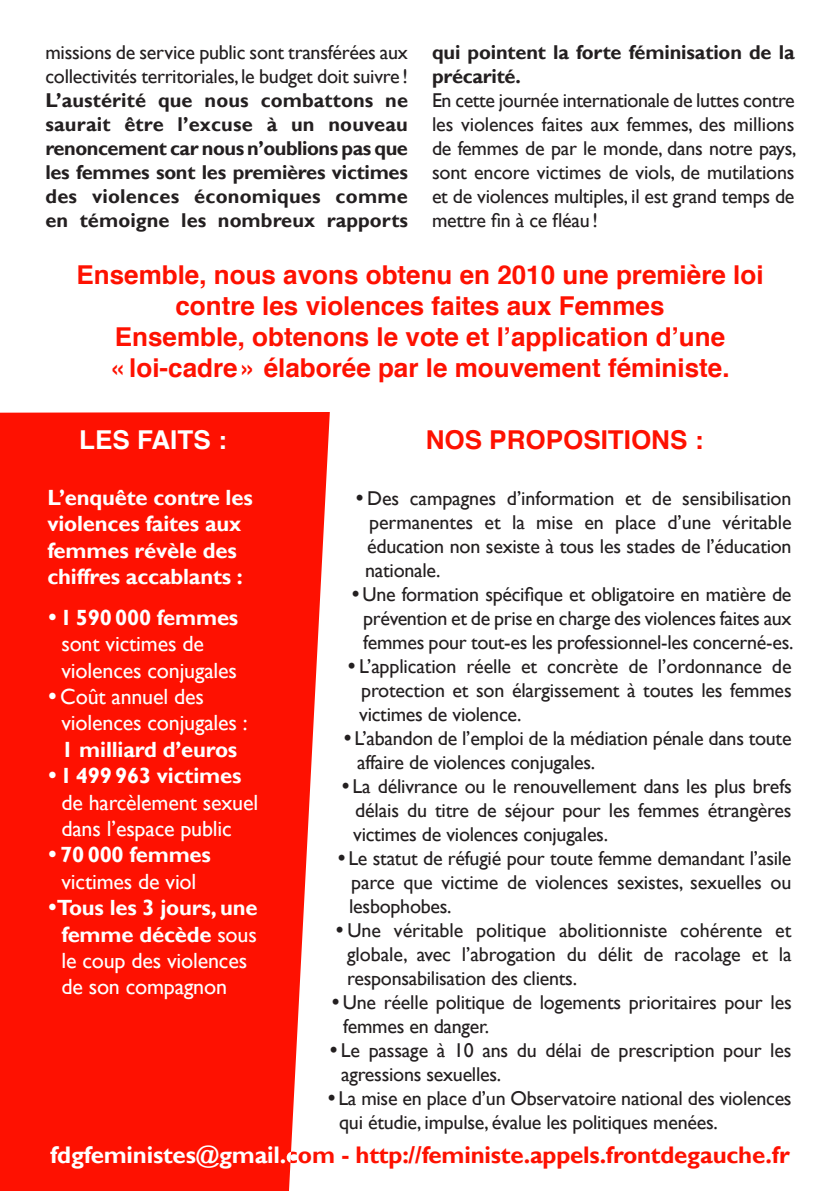
<style>
.page{position:relative;width:840px;height:1191px;background:#fff}
.page>*{position:absolute;margin:0;border:0;box-sizing:border-box;transform-origin:0 0}
.t1{font:700 26px/31.2px "Helvetica";color:#fe1101;text-align:center}
.t2{font:700 26px "Helvetica";color:#fff}
.t3{font:700 24px "Gill Sans";letter-spacing:-.01em;color:#fe1101}
.t4{font:22px/26.4px "Gill Sans";letter-spacing:-.01em;color:#fff}
.t5{font:700 22px/26.4px "Gill Sans";letter-spacing:-.01em;color:#fff}
.t6{font:20px/24px "Gill Sans";letter-spacing:-.015em;color:#231f20;text-align:justify}
.t7{font:700 20px/24px "Gill Sans";letter-spacing:.005em;color:#231f20;text-align:justify}
.s1{font-weight:700}
.s2{color:#fff}
</style>
<div class="page">
<div style="left:0;top:412px;width:329px;height:779px;background:#fe1101"></div>
<svg style="left:286px;top:1151px;width:11px;height:12px"></svg>
<p class="t6" style="left:45px;top:41px;width:364px">missions de service public sont transférées aux collectivités territoriales, le budget doit suivre !</p>
<p class="t7" style="left:45px;top:89px;width:364px">L’austérité que nous combattons ne saurait être l’excuse à un nouveau renoncement car nous n’oublions pas que les femmes sont les premières victimes des violences économiques comme en témoigne les nombreux rapports</p>
<p class="t7" style="left:432px;top:41px;width:364px">qui pointent la forte féminisation de la précarité.</p>
<p class="t6" style="left:432px;top:89px;width:366px">En cette journée internationale de luttes contre les violences faites aux femmes, des millions de femmes de par le monde, dans notre pays, sont encore victimes de viols, de mutilations et de violences multiples, il est grand temps de mettre fin à ce fléau !</p>
<p class="t1" style="left:76px;top:259px;width:688px">Ensemble, nous avons obtenu en 2010 une première loi contre les violences faites aux Femmes</p>
<p class="t1" style="left:115px;top:322px;width:611px">Ensemble, obtenons le vote et l’application d’une</p>
<p class="t1" style="left:110px;top:353px;width:620px">« loi-cadre » élaborée par le mouvement féministe.</p>
<p class="t2" style="left:79px;top:419px;width:149px">LES FAITS :</p>
<p class="t5" style="left:47px;top:484px;width:207px">L’enquête contre les violences faites aux femmes révèle des chiffres accablants :</p>
<p class="t4" style="left:61px;top:604px;width:178px;text-indent:-14px">•<span class="s1">1 590 000 femmes </span>sont victimes de violences conjugales</p>
<p class="t4" style="left:61px;top:683px;width:187px;text-indent:-14px">•Coût annuel des violences conjugales :</p>
<p class="t5" style="left:61px;top:736px;width:177px">1 milliard d’euros</p>
<p class="t4" style="left:61px;top:763px;width:198px;text-indent:-14px">•<span class="s1">1 499 963 victimes </span>de harcèlement sexuel dans l’espace public</p>
<p class="t4" style="left:47px;top:842px;width:165px;text-align:center">•<span class="s1">70 000 femmes </span>victimes de viol</p>
<p class="t4" style="left:61px;top:895px;width:198px;text-indent:-14px">•<span class="s1">Tous les 3 jours, une femme décède</span> sous le coup des violences de son compagnon</p>
<p class="t1" style="left:425px;top:425px;width:279px">NOS PROPOSITIONS :</p>
<p class="t6" style="left:365px;top:486px;width:427px;text-indent:-10px">•Des campagnes d’information et de sensibilisation permanentes et la mise en place d’une véritable éducation non sexiste à tous les stades de l’éducation nationale.</p>
<p class="t6" style="left:351px;top:582px;width:443px;text-align:center">•Une formation spécifique et obligatoire en matière de prévention et de prise en charge des violences faites aux femmes pour tout-es les professionnel-les concerné-es.</p>
<p class="t6" style="left:359px;top:654px;width:434px;text-indent:-12px">• L’application réelle et concrète de l’ordonnance de protection et son élargissement à toutes les femmes victimes de violence.</p>
<p class="t6" style="left:357px;top:726px;width:435px;text-indent:-14px">•L’abandon de l’emploi de la médiation pénale dans toute affaire de violences conjugales.</p>
<p class="t6" style="left:353px;top:774px;width:440px;text-indent:-12px">•La délivrance ou le renouvellement dans les plus brefs délais du titre de séjour pour les femmes étrangères victimes de violences conjugales.</p>
<p class="t6" style="left:349px;top:846px;width:443px;text-indent:-12px">•Le statut de réfugié pour toute femme demandant l’asile parce que victime de violences sexistes, sexuelles ou lesbophobes.</p>
<p class="t6" style="left:347px;top:918px;width:446px;text-indent:-12px">• Une véritable politique abolitionniste cohérente et globale, avec l’abrogation du délit de racolage et la responsabilisation des clients.</p>
<p class="t6" style="left:343px;top:990px;width:450px;text-indent:-12px">•Une réelle politique de logements prioritaires pour les femmes en danger.</p>
<p class="t6" style="left:341px;top:1038px;width:451px;text-indent:-12px">• Le passage à 10 ans du délai de prescription pour les agressions sexuelles.</p>
<p class="t6" style="left:339px;top:1086px;width:453px;text-indent:-12px">•La mise en place d’un Observatoire national des violences qui étudie, impulse, évalue les politiques menées.</p>
<p class="t3" style="left:50px;top:1140px;width:740px"><span class="s2">fdgfeministes@gmail.</span> om - http://feministe.appels.frontdegauche.fr</p>
</div>
